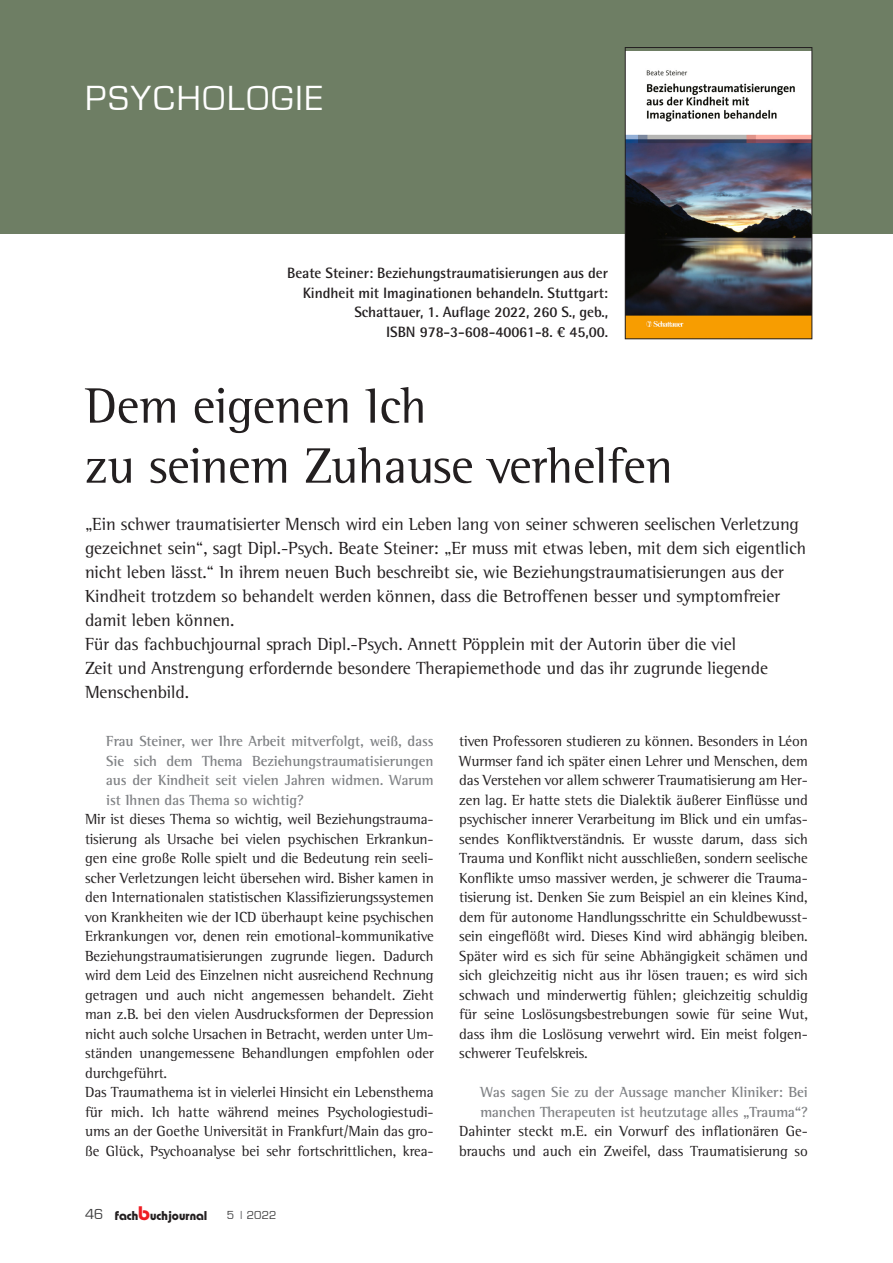
<style>
.page{position:relative;width:893px;height:1263px;background:#fff}
.page>*{position:absolute;margin:0;border:0;box-sizing:border-box;transform-origin:0 0}
.Überschrift_1{font:51px/60px "Rotis Semi Serif Std";letter-spacing:-.01em;color:#231f20}
.t1{font:36px "Eurostile";letter-spacing:.06em;color:#fff}
.Vorspann{font:18px/24px "Rotis Semi Serif Std";letter-spacing:-.005em;color:#231f20}
.t2{font:15px/19.5px "Rotis Semi Serif Std";letter-spacing:-.005em;color:#231f20;text-align:justify}
.Frage{font:700 15px/19.5px "Rotis Semi Serif Std";letter-spacing:-.005em;color:#808285;text-align:justify}
.Buchtitel{font:700 15px/19.5px "Rotis Semi Sans Std";letter-spacing:-.005em;color:#231f20;text-align:right}
.t3{font:700 12.75px "Bauhaus Std";color:#231f20}
.t4{font:12px "Eurostile";color:#3e3e3f}
.s1{font-family:"Eurostile";font-weight:400;font-size:15px;color:#3e3e3f}
.s2{font-size:19.65px;color:#ee1d23}
.s3{color:#6c6d70}
</style>
<div class="page">
<div style="left:0;top:0;width:893px;height:234px;background:#6e7e64"></div>
<img style="left:627px;top:51px;width:183px;height:286px">
<div style="left:625px;top:47px;width:187px;height:292px;border:1px solid #231f20"></div>
<p class="t1" style="left:85px;top:79px;width:239px">PSYCHOLOGIE</p>
<p class="Buchtitel" style="left:287px;top:263px;width:322px">Beate Steiner: Beziehungstraumatisierungen aus der<br>Kindheit mit Imaginationen behandeln. Stuttgart:<br>Schattauer, 1. Auflage 2022, 260 S., geb.,</p>
<p class="Buchtitel" style="left:386px;top:322px;width:223px">ISBN 978-3-608-40061-8. € 45,00.</p>
<p class="Überschrift_1" style="left:85px;top:375px;width:589px">Dem eigenen Ich<br>zu seinem Zuhause verhelfen</p>
<p class="Vorspann" style="left:85px;top:512px;width:722px">„Ein schwer traumatisierter Mensch wird ein Leben lang von seiner schweren seelischen Verletzung gezeichnet sein“, sagt Dipl.-Psych. Beate Steiner: „Er muss mit etwas leben, mit dem sich eigentlich nicht leben lässt.“ In ihrem neuen Buch beschreibt sie, wie Beziehungstraumatisierungen aus der Kindheit trotzdem so behandelt werden können, dass die Betroffenen besser und symptomfreier damit leben können.</p>
<p class="Vorspann" style="left:85px;top:632px;width:684px">Für das fachbuchjournal sprach Dipl.-Psych. Annett Pöpplein mit der Autorin über die viel<br>Zeit und Anstrengung erfordernde besondere Therapiemethode und das ihr zugrunde liegende<br>Menschenbild.</p>
<p class="Frage" style="left:106px;top:731px;width:329px">Frau Steiner, wer Ihre Arbeit mitverfolgt, weiß, dass Sie sich dem Thema Beziehungstraumatisierungen aus der Kindheit seit vielen Jahren widmen. Warum ist Ihnen das Thema so wichtig?</p>
<p class="t2" style="left:85px;top:809px;width:350px">Mir ist dieses Thema so wichtig, weil Beziehungstrauma&shy;tisierung als Ursache bei vielen psychischen Erkrankun&shy;gen eine große Rolle spielt und die Bedeutung rein seeli&shy;scher Verletzungen leicht übersehen wird. Bisher kamen in den Internationalen statistischen Klassifizierungssystemen von Krankheiten wie der ICD überhaupt keine psychischen Erkrankungen vor, denen rein emotional-kommunikative Beziehungstraumatisierungen zugrunde liegen. Dadurch wird dem Leid des Einzelnen nicht ausreichend Rechnung getragen und auch nicht angemessen behandelt. Zieht man z.B. bei den vielen Ausdrucksformen der Depression nicht auch solche Ursachen in Betracht, werden unter Um&shy;ständen unangemessene Behandlungen empfohlen oder durchgeführt.</p>
<p class="t2" style="left:85px;top:1082px;width:350px">Das Traumathema ist in vielerlei Hinsicht ein Lebensthema für mich. Ich hatte während meines Psychologiestudi&shy;ums an der Goethe Universität in Frankfurt/Main das gro&shy;ße Glück, Psychoanalyse bei sehr fortschrittlichen, krea-</p>
<p class="t2" style="left:459px;top:731px;width:350px">tiven Professoren studieren zu können. Besonders in Léon Wurmser fand ich später einen Lehrer und Menschen, dem das Verstehen vor allem schwerer Traumatisierung am Her&shy;zen lag. Er hatte stets die Dialektik äußerer Einflüsse und psychischer innerer Verarbeitung im Blick und ein umfas&shy;sendes Konfliktverständnis. Er wusste darum, dass sich Trauma und Konflikt nicht ausschließen, sondern seelische Konflikte umso massiver werden, je schwerer die Trauma&shy;tisierung ist. Denken Sie zum Beispiel an ein kleines Kind, dem für autonome Handlungsschritte ein Schuldbewusst&shy;sein eingeflößt wird. Dieses Kind wird abhängig bleiben.<br>Später wird es sich für seine Abhängigkeit schämen und sich gleichzeitig nicht aus ihr lösen trauen; es wird sich schwach und minderwertig fühlen; gleichzeitig schuldig für seine Loslösungsbestrebungen sowie für seine Wut, dass ihm die Loslösung verwehrt wird. Ein meist folgen&shy;schwerer Teufelskreis.</p>
<p class="Frage" style="left:480px;top:1082px;width:329px">Was sagen Sie zu der Aussage mancher Kliniker: Bei manchen Therapeuten ist heutzutage alles „Trauma“?</p>
<p class="t2" style="left:459px;top:1121px;width:350px">Dahinter steckt m.E. ein Vorwurf des inflationären Ge&shy;brauchs und auch ein Zweifel, dass Traumatisierung so</p>
<p class="t3" style="left:85px;top:1207px;width:124px"><span class="s1">46</span> fach<span class="s2">b</span>uchjournal</p>
<p class="t4" style="left:227px;top:1209px;width:51px">5 <span class="s3">I</span> 2022</p>
</div>
